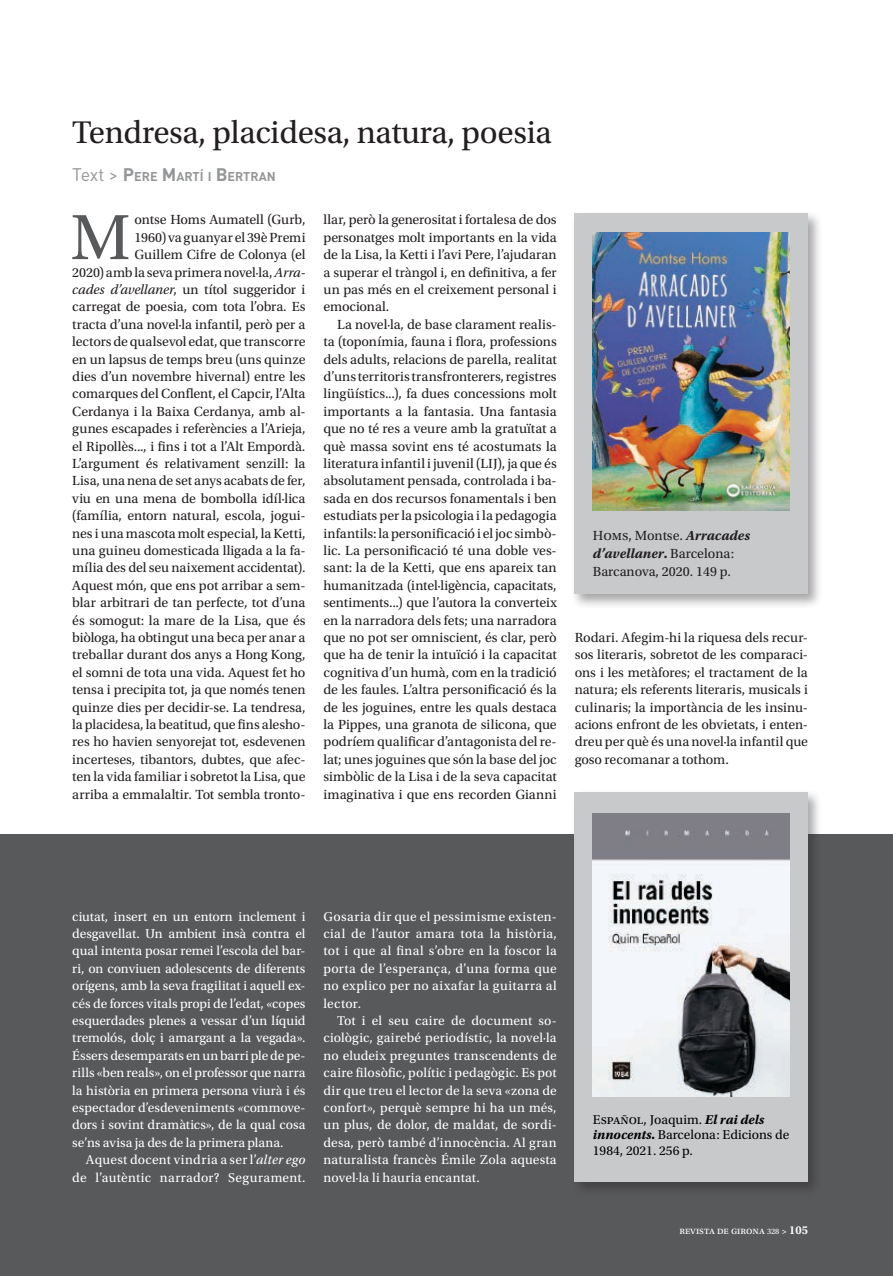
<style>
.page{position:relative;width:893px;height:1276px;background:#fff}
.page>*{position:absolute;margin:0;border:0;box-sizing:border-box;transform-origin:0 0}
.t1{font:67.2px "Utopia Std";color:#58595b}
.t2{font:33px "Utopia Std";color:#231f20}
.t3{font:13.95px/17.4px "Utopia Std";letter-spacing:-.01em;color:#231f20;text-align:justify}
.t4{font:13.5px/17.4px "Utopia Std";letter-spacing:.015em;color:#fff;text-align:justify}
.t5{font:13.5px/15.5px "Utopia Std";color:#020304}
.t6{font:700 12.6px "DIN Pro";color:#949698}
.t7{font:10.5px "Utopia Std";color:#fff}
.s1{font-weight:400;font-size:18px}
.s2{font-size:18px}
.s3{font-style:italic}
.s4{font-weight:700;font-style:italic}
.s5{font-weight:700}
.s6{font-size:8.25px}
.s7{font-weight:600;font-size:9px}
.s8{font-weight:600;font-size:12px}
</style>
<div class="page">
<div style="left:0;top:833px;width:893px;height:443px;background:#58595b"></div>
<div style="left:571px;top:789px;width:251px;height:407px;background:#231f20;opacity:.4"></div>
<div style="left:575px;top:792px;width:233px;height:389px;background:#c7c9cb"></div>
<img style="left:593px;top:813px;width:197px;height:283px">
<div style="left:571px;top:211px;width:251px;height:398px;background:#231f20;opacity:.4"></div>
<div style="left:575px;top:213px;width:233px;height:381px;background:#c7c9cb"></div>
<img style="left:593px;top:232px;width:197px;height:278px">
<h2 class="t2" style="left:72px;top:115px;width:481px">Tendresa, placidesa, natura, poesia</h2>
<p class="t6" style="left:72px;top:166px;width:205px"><span class="s1">Text &gt;</span> <span class="s2">P</span>ERE <span class="s2">M</span>ARTÍ I <span class="s2">B</span>ERTRAN</p>
<p class="t3" style="left:72px;top:211px;width:235px;text-align:right">ontse Homs Aumatell (Gurb,<br>1960) va guanyar el 39è Premi<br>Guillem Cifre de Colonya (el<br>2020) amb la seva primera novel·la, <span class="s3">Arra&shy;cades d’avellaner</span>, un títol suggeridor i carregat de poesia, com tota l’obra. Es tracta d’una novel·la infantil, però per a lectors de qualsevol edat, que transcorre en un lapsus de temps breu (uns quinze dies d’un novembre hivernal) entre les comarques del Conflent, el Capcir, l’Alta Cerdanya i la Baixa Cerdanya, amb al&shy;gunes escapades i referències a l’Arieja, el Ripollès..., i fins i tot a l’Alt Empordà.<br>L’argument és relativament senzill: la Lisa, una nena de set anys acabats de fer, viu en una mena de bombolla idíl·lica (família, entorn natural, escola, jogui&shy;nes i una mascota molt especial, la Ketti, una guineu domesticada lligada a la fa&shy;mília des del seu naixement accidentat).<br>Aquest món, que ens pot arribar a sem&shy;blar arbitrari de tan perfecte, tot d’una és somogut: la mare de la Lisa, que és biòloga, ha obtingut una beca per anar a treballar durant dos anys a Hong Kong, el somni de tota una vida. Aquest fet ho tensa i precipita tot, ja que només tenen quinze dies per decidir-se. La tendresa, la placidesa, la beatitud, que fins alesho&shy;res ho havien senyorejat tot, esdevenen incerteses, tibantors, dubtes, que afec&shy;ten la vida familiar i sobretot la Lisa, que arriba a emmalaltir. Tot sembla tronto-</p>
<h1 class="t1" style="left:70px;top:201px;width:62px">M</h1>
<p class="t3" style="left:323px;top:211px;width:235px">llar, però la generositat i fortalesa de dos personatges molt importants en la vida de la Lisa, la Ketti i l’avi Pere, l’ajudaran a superar el tràngol i, en definitiva, a fer un pas més en el creixement personal i emocional.</p>
<p class="t3" style="left:323px;top:316px;width:235px;text-indent:14px">La novel·la, de base clarament realis&shy;ta (toponímia, fauna i flora, professions dels adults, relacions de parella, realitat d’uns territoris transfronterers, registres lingüístics...), fa dues concessions molt importants a la fantasia. Una fantasia que no té res a veure amb la gratuïtat a què massa sovint ens té acostumats la literatura infantil i juvenil (LIJ), ja que és absolutament pensada, controlada i ba&shy;sada en dos recursos fonamentals i ben estudiats per la psicologia i la pedagogia infantils: la personificació i el joc simbò&shy;lic. La personificació té una doble ves&shy;sant: la de la Ketti, que ens apareix tan humanitzada (intel·ligència, capacitats, sentiments...) que l’autora la converteix en la narradora dels fets; una narradora que no pot ser omniscient, és clar, però que ha de tenir la intuïció i la capacitat cognitiva d’un humà, com en la tradició de les faules. L’altra personificació és la de les joguines, entre les quals destaca la Pippes, una granota de silicona, que podríem qualificar d’antagonista del re&shy;lat; unes joguines que són la base del joc simbòlic de la Lisa i de la seva capacitat imaginativa i que ens recorden Gianni</p>
<p class="t3" style="left:593px;top:526px;width:158px;line-height:18px;text-align:left">Homs, Montse. <span class="s4">Arracades d’avellaner</span><span class="s5">.</span> Barcelona:<br>Barcanova, 2020. 149 p.</p>
<p class="t3" style="left:575px;top:629px;width:235px">Rodari. Afegim-hi la riquesa dels recur&shy;sos literaris, sobretot de les comparaci&shy;ons i les metàfores; el tractament de la natura; els referents literaris, musicals i culinaris; la importància de les insinu&shy;acions enfront de les obvietats, i enten&shy;dreu per què és una novel·la infantil que goso recomanar a tothom.</p>
<p class="t4" style="left:72px;top:907px;width:235px">ciutat, insert en un entorn inclement i desgavellat. Un ambient insà contra el qual intenta posar remei l’escola del bar&shy;ri, on conviuen adolescents de diferents orígens, amb la seva fragilitat i aquell ex&shy;cés de forces vitals propi de l’edat, «copes esquerdades plenes a vessar d’un líquid tremolós, dolç i amargant a la vegada».<br>Éssers desemparats en un barri ple de pe&shy;rills «ben reals», on el professor que narra la història en primera persona viurà i és espectador d’esdeveniments <span class="s3">«</span>commove&shy;dors i sovint dramàtics», de la qual cosa se’ns avisa ja des de la primera plana.</p>
<p class="t4" style="left:72px;top:1151px;width:235px;text-align:right">Aquest docent vindria a ser l’<span class="s3">alter ego </span>de l’autèntic narrador? Segurament.</p>
<p class="t4" style="left:323px;top:907px;width:235px">Gosaria dir que el pessimisme existen&shy;cial de l’autor amara tota la història, tot i que al final s’obre en la foscor la porta de l’esperança, d’una forma que no explico per no aixafar la guitarra al lector.</p>
<p class="t4" style="left:323px;top:1012px;width:235px;text-indent:14px">Tot i el seu caire de document so&shy;ciològic, gairebé periodístic, la novel·la no eludeix preguntes transcendents de caire filosòfic, polític i pedagògic. Es pot dir que treu el lector de la seva «zona de confort», perquè sempre hi ha un més, un plus, de dolor, de maldat, de sordi&shy;desa, però també d’innocència. Al gran naturalista francès Émile Zola aquesta novel·la li hauria encantat.</p>
<p class="t5" style="left:593px;top:1112px;width:198px">Español, Joaquim. <span class="s4">El rai dels innocents</span><span class="s5">.</span> Barcelona: Edicions de<br>1984, 2021. 256 p.</p>
<p class="t7" style="left:680px;top:1224px;width:130px">revista de girona <span class="s6">328</span> <span class="s7">&gt;</span> <span class="s8">105</span></p>
</div>
